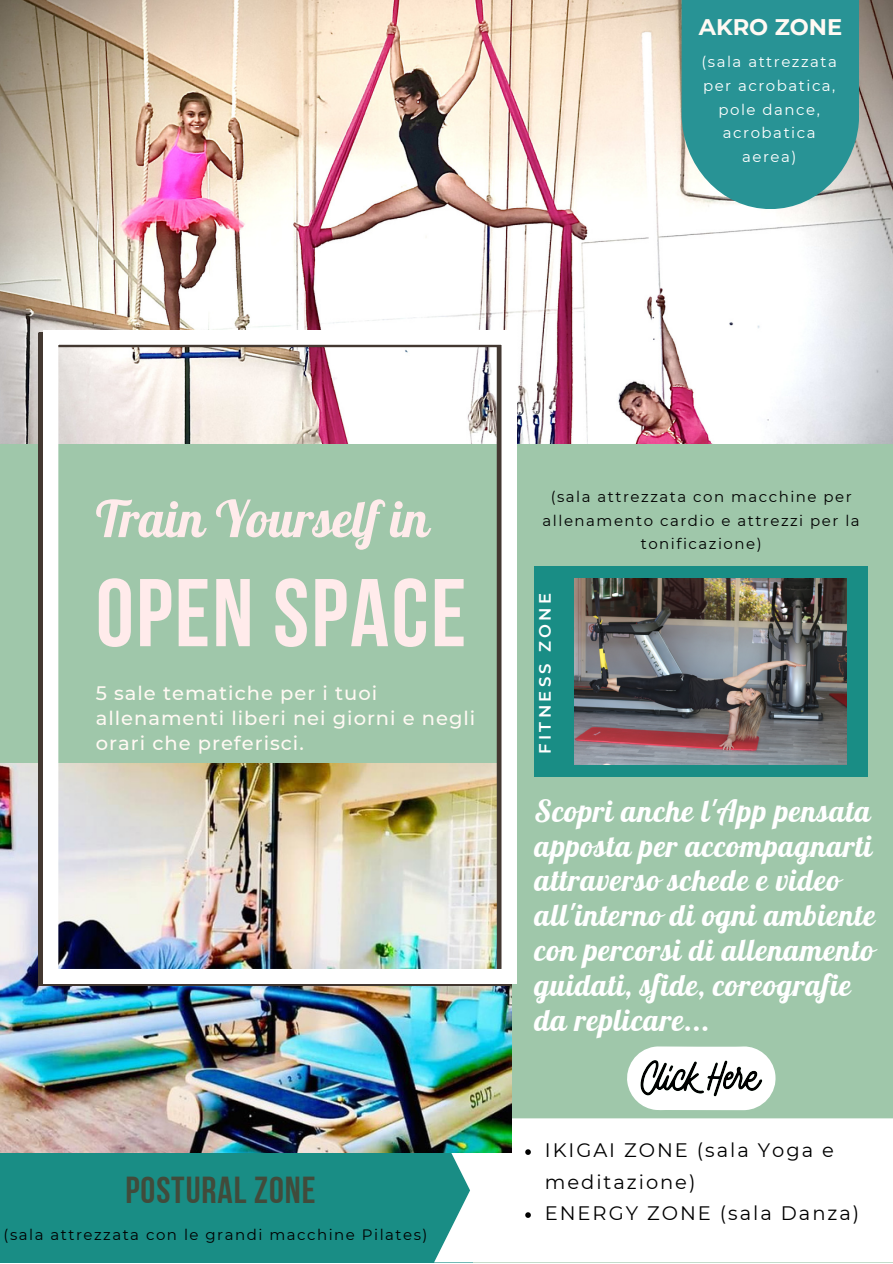
<style>
.page{position:relative;width:893px;height:1264px;background:#fff}
.page>*{position:absolute;margin:0;border:0;box-sizing:border-box;transform-origin:0 0}
.t1{font:95.85px "Bebas Neue Cyrillic";letter-spacing:.025em;color:#ffebeb}
.t2{font:50.55px "Lobster";color:#ffebeb}
.t3{font:37.5px "Bebas Neue Cyrillic";letter-spacing:.025em;color:#414b3b}
.t4{font:30px/34.8px "Lobster";letter-spacing:.025em;color:#fff}
.t5{font:700 22.5px "Montserrat";color:#fff9f3}
.t6{font:500 19.5px/25.3px "Montserrat";letter-spacing:.05em;color:#fff9f3}
.t7{font:19.5px/31.5px "Montserrat";letter-spacing:.1em;color:#000}
.t8{font:600 16.5px "Montserrat";letter-spacing:.2em;color:#fff}
.t9{font:15px/23.5px "Montserrat";letter-spacing:.1em;color:#000;text-align:center}
.t10{font:15px/23.5px "Montserrat";letter-spacing:.1em;color:#fff;text-align:center}
</style>
<div class="page">
<div style="left:0;top:0;width:892px;height:1262px;background:#9fc7aa"></div>
<div style="left:0;top:1144px;width:472px;height:118px;background:#198d85"></div>
<img style="left:0;top:0;width:892px;height:443px">
<div style="left:681px;top:0;width:178px;height:209px;background:#289395"></div>
<div style="left:534px;top:566px;width:333px;height:210px;background:#198d85"></div>
<img style="left:574px;top:578px;width:272px;height:187px">
<div style="left:434px;top:1118px;width:458px;height:144px;background:#fff"></div>
<svg style="left:525px;top:1149px;width:6px;height:5px"></svg>
<svg style="left:525px;top:1212px;width:6px;height:5px"></svg>
<img style="left:0;top:763px;width:511px;height:389px">
<svg style="left:44px;top:330px;width:472px;height:653px"></svg>
<svg style="left:627px;top:1046px;width:149px;height:64px;background:#d3d7d4"></svg>
<p class="t5" style="left:698px;top:13px;width:145px">AKRO ZONE</p>
<p class="t10" style="left:701px;top:50px;width:137px">(sala attrezzata per acrobatica, pole dance, acrobatica aerea)</p>
<p class="t2" style="left:96px;top:486px;width:335px">Train Yourself in</p>
<p class="t1" style="left:96px;top:574px;width:372px">OPEN SPACE</p>
<p class="t6" style="left:96px;top:680px;width:381px">5 sale tematiche per i tuoi allenamenti liberi nei giorni e negli orari che preferisci.</p>
<p class="t3" style="left:125px;top:1175px;width:191px">POSTURAL ZONE</p>
<p class="t9" style="left:4px;top:1222px;width:425px">(sala attrezzata con le grandi macchine Pilates)</p>
<p class="t9" style="left:542px;top:485px;width:318px">(sala attrezzata con macchine per allenamento cardio e attrezzi per la tonificazione)</p>
<p class="t8" style="left:534px;top:754px;width:162px;rotate:-90deg">FITNESS ZONE</p>
<p class="t4" style="left:534px;top:793px;width:342px">Scopri anche l'App pensata apposta per accompagnarti attraverso schede e video all'interno di ogni ambiente con percorsi di allenamento guidati, sfide, coreografie da replicare...</p>
<p class="t7" style="left:545px;top:1134px;width:290px">IKIGAI ZONE (sala Yoga e meditazione)</p>
<p class="t7" style="left:545px;top:1197px;width:316px">ENERGY ZONE (sala Danza)</p>
</div>
